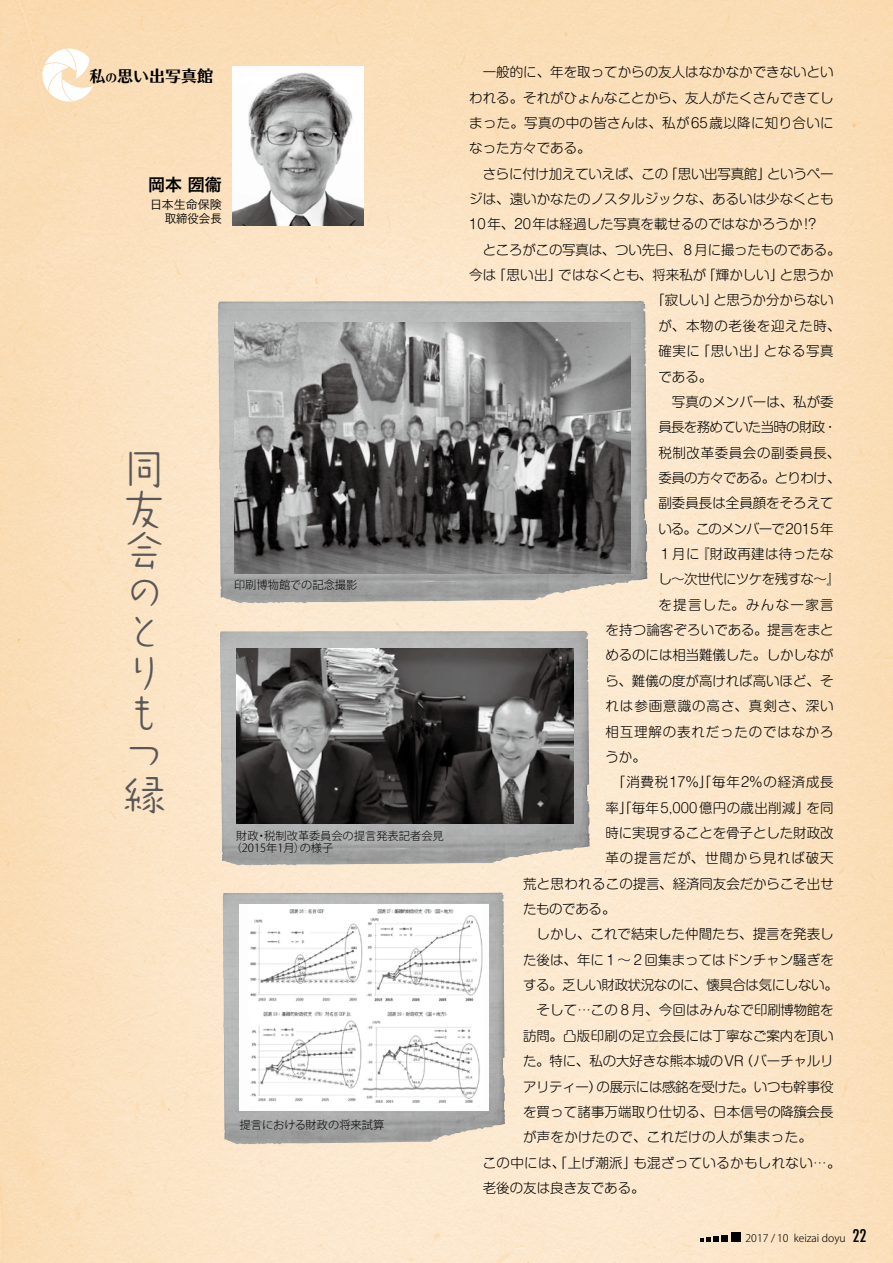
<style>
.page{position:relative;width:893px;height:1263px;background:#fff}
.page>*{position:absolute;margin:0;border:0;box-sizing:border-box;transform-origin:0 0}
.t1{font:300 42px/40.8px "Haru Gaku Std";color:#595757}
.t2{font:16.95px "Hira Kaku Pro W6";color:#000}
.t3{font:16.05px "UD Typos 515 Std";color:#000}
.t4{font:300 13.5px/25.3px "Shin M Go Pro";color:#000;text-align:justify}
.t5{font:300 13.5px "Shin M Go Pro";letter-spacing:-.02em;color:#000}
.t6{font:300 13.5px "Shin M Go Pro";letter-spacing:-.03em;color:#000}
.t7{font:300 13.5px "Shin M Go Pro";letter-spacing:.025em;color:#000}
.t8{font:300 13.5px "Shin M Go Pro";letter-spacing:.02em;color:#000}
.t9{font:300 13.5px "Shin M Go Pro";letter-spacing:.05em;color:#000}
.t10{font:300 13.5px "Shin M Go Pro";letter-spacing:.045em;color:#000}
.t11{font:300 13.5px "Shin M Go Pro";letter-spacing:.07em;color:#000}
.t12{font:300 13.5px "Shin M Go Pro";letter-spacing:.06em;color:#000}
.t13{font:300 13.5px "Shin M Go Pro";letter-spacing:.065em;color:#000}
.t14{font:300 13.5px "Shin M Go Pro";letter-spacing:-.07em;color:#000}
.t15{font:300 13.5px "Shin M Go Pro";letter-spacing:-.055em;color:#000}
.t16{font:300 13.5px "Shin M Go Pro";letter-spacing:-.04em;color:#000}
.t17{font:300 13.5px "Shin M Go Pro";letter-spacing:-.045em;color:#000}
.t18{font:300 13.5px "Shin M Go Pro";letter-spacing:.1em;color:#000}
.t19{font:12px/13.5px "Hira Kaku Pro W3";color:#000;text-align:right}
.t20{font:300 11.25px/12px "Koz Go Pro";color:#000}
.t21{font:300 10.5px "Koz Go Pro";color:#000}
.s1{font-size:11.7px}
.s2{font-family:"Futura";font-weight:500;font-stretch:condensed;font-size:16.95px}
</style>
<div class="page">
<img style="left:0;top:0;width:893px;height:1263px">
<svg style="left:700px;top:1236px;width:18px;height:6px"></svg>
<div style="left:721px;top:1235px;width:7px;height:7px;background:#000"></div>
<div style="left:731px;top:1233px;width:9px;height:9px;background:#000"></div>
<img style="left:232px;top:67px;width:132px;height:158px">
<svg style="left:43px;top:49px;width:50px;height:53px"></svg>
<img style="left:218px;top:301px;width:421px;height:299px">
<img style="left:219px;top:631px;width:363px;height:232px">
<img style="left:223px;top:892px;width:276px;height:250px">
<img style="left:234px;top:323px;width:396px;height:250px">
<img style="left:236px;top:648px;width:337px;height:176px">
<img style="left:240px;top:904px;width:249px;height:206px">
<p class="t3" style="left:89px;top:62px;width:125px">私<span class="s1">の</span>思い出写真館</p>
<p class="t2" style="left:148px;top:169px;width:75px">岡本 圀衞</p>
<p class="t19" style="left:150px;top:197px;width:73px">日本生命保険取締役会長</p>
<h1 class="t1" style="left:123px;top:450px;width:42px">同友会のとりもつ縁</h1>
<p class="t20" style="left:234px;top:579px;width:125px">印刷博物館での記念撮影</p>
<p class="t20" style="left:231px;top:830px;width:215px;text-indent:5px">財政・税制改革委員会の提言発表記者会見（2015年1月）の様子</p>
<p class="t20" style="left:240px;top:1118px;width:146px">提言における財政の将来試算</p>
<p class="t4" style="left:469px;top:58px;width:366px;text-indent:14px">一般的に、年を取ってからの友人はなかなかできないといわれる。それがひょんなことから、友人がたくさんできてしまった。写真の中の皆さんは、私が65歳以降に知り合いになった方々である。</p>
<p class="t5" style="left:483px;top:163px;width:352px">さらに付け加えていえば、この「思い出写真館」というペー</p>
<p class="t4" style="left:469px;top:185px;width:366px">ジは、遠いかなたのノスタルジックな、あるいは少なくとも</p>
<p class="t4" style="left:469px;top:210px;width:362px">10年、20年は経過した写真を載せるのではなかろうか!?　</p>
<p class="t5" style="left:483px;top:239px;width:359px">ところがこの写真は、つい先日、８月に撮ったものである。</p>
<p class="t4" style="left:469px;top:261px;width:366px">今は「思い出」ではなくとも、将来私が「輝かしい」と思うか</p>
<p class="t4" style="left:652px;top:286px;width:184px">「寂しい」と思うか分からない</p>
<p class="t9" style="left:658px;top:315px;width:184px">が、本物の老後を迎えた時、</p>
<p class="t10" style="left:658px;top:340px;width:177px">確実に「思い出」となる写真</p>
<p class="t4" style="left:658px;top:362px;width:55px">である。</p>
<p class="t4" style="left:672px;top:387px;width:163px">写真のメンバーは、私が委</p>
<p class="t15" style="left:658px;top:416px;width:180px">員長を務めていた当時の財政・</p>
<p class="t10" style="left:658px;top:442px;width:184px">税制改革委員会の副委員長、</p>
<p class="t16" style="left:658px;top:467px;width:184px">委員の方々である。とりわけ、</p>
<p class="t4" style="left:658px;top:489px;width:177px">副委員長は全員顔をそろえて</p>
<p class="t14" style="left:658px;top:518px;width:177px">いる。このメンバーで2015 年</p>
<p class="t8" style="left:658px;top:543px;width:177px">１月に『財政再建は待ったな</p>
<p class="t17" style="left:658px;top:568px;width:184px">し～次世代にツケを残すな～』</p>
<p class="t18" style="left:658px;top:594px;width:177px">を提言した。みんな一家言</p>
<p class="t4" style="left:605px;top:616px;width:230px">を持つ論客ぞろいである。提言をまと</p>
<p class="t4" style="left:605px;top:641px;width:230px">めるのには相当難儀した。しかしなが</p>
<p class="t4" style="left:605px;top:666px;width:230px">ら、難儀の度が高ければ高いほど、そ</p>
<p class="t11" style="left:605px;top:695px;width:230px">れは参画意識の高さ、真剣さ、深い</p>
<p class="t12" style="left:605px;top:720px;width:230px">相互理解の表れだったのではなかろ</p>
<p class="t4" style="left:605px;top:742px;width:42px">うか。</p>
<p class="t9" style="left:612px;top:771px;width:223px">「消費税17％」「毎年2％の経済成長</p>
<p class="t7" style="left:605px;top:797px;width:230px">率」「毎年5,000億円の歳出削減」を同</p>
<p class="t4" style="left:605px;top:818px;width:230px">時に実現することを骨子とした財政改</p>
<p class="t13" style="left:605px;top:847px;width:230px">革の提言だが、世間から見れば破天</p>
<p class="t4" style="left:523px;top:869px;width:312px">荒と思われるこの提言、経済同友会だからこそ出せ</p>
<p class="t4" style="left:523px;top:895px;width:94px">たものである。</p>
<p class="t4" style="left:536px;top:920px;width:299px">しかし、これで結束した仲間たち、提言を発表し</p>
<p class="t4" style="left:523px;top:945px;width:312px">た後は、年に１～２回集まってはドンチャン騒ぎを</p>
<p class="t6" style="left:523px;top:974px;width:317px">する。乏しい財政状況なのに、懐具合は気にしない。</p>
<p class="t4" style="left:536px;top:996px;width:299px">そして…この８月、今回はみんなで印刷博物館を</p>
<p class="t4" style="left:523px;top:1021px;width:312px">訪問。凸版印刷の足立会長には丁寧なご案内を頂い</p>
<p class="t4" style="left:523px;top:1047px;width:312px">た。特に、私の大好きな熊本城のVR（バーチャルリ</p>
<p class="t6" style="left:523px;top:1075px;width:312px">アリティー）の展示には感銘を受けた。いつも幹事役</p>
<p class="t4" style="left:523px;top:1097px;width:312px">を買って諸事万端取り仕切る、日本信号の降籏会長</p>
<p class="t8" style="left:523px;top:1126px;width:290px">が声をかけたので、これだけの人が集まった。</p>
<p class="t7" style="left:483px;top:1151px;width:359px">この中には、「上げ潮派」も混ざっているかもしれない…。</p>
<p class="t4" style="left:483px;top:1173px;width:163px">老後の友は良き友である。</p>
<p class="t21" style="left:746px;top:1231px;width:123px">2017 / 10 keizai doyu <span class="s2">22</span></p>
</div>
